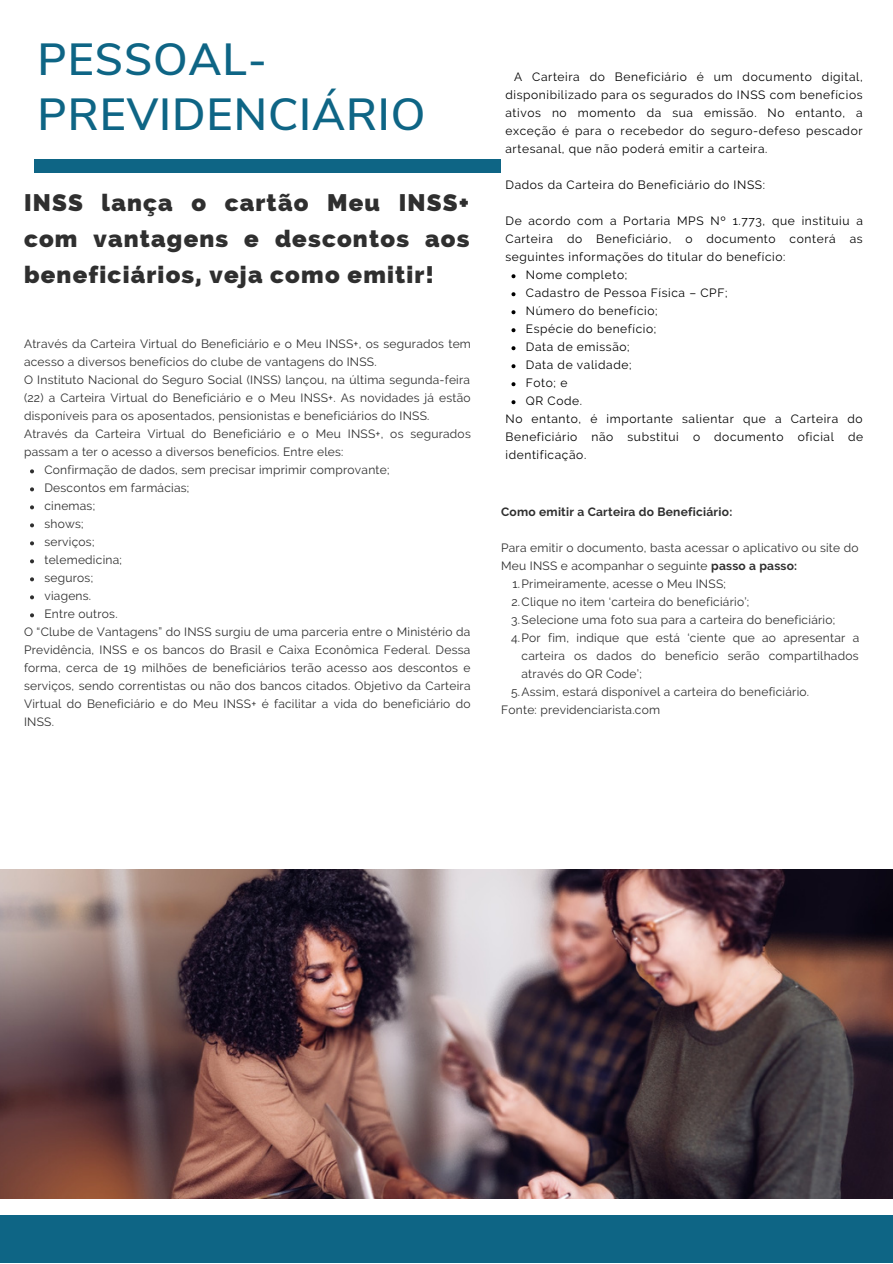
<style>
.page{position:relative;width:893px;height:1264px;background:#fff}
.page>*{position:absolute;margin:0;border:0;box-sizing:border-box;transform-origin:0 0}
.t1{font:600 44.85px/55.1px "Nunito Sans";letter-spacing:.02em;color:#0e6585}
.t2{font:800 24px/36px "Raleway";letter-spacing:.05em;color:#2f2f2f;text-align:justify}
.t3{font:12px/18px "Raleway";letter-spacing:.02em;color:#2f2f2f}
.t4{font:12px/18px "Raleway";letter-spacing:.05em;color:#000;text-align:justify}
.t5{font:700 12px "Raleway";letter-spacing:.02em;color:#2f2f2f}
.s1{font-weight:700}
</style>
<div class="page">
<img style="left:0;top:869px;width:892px;height:329px">
<div style="left:0;top:1215px;width:892px;height:47px;background:#0e6585"></div>
<svg style="left:511px;top:274px;width:4px;height:4px"></svg>
<svg style="left:511px;top:292px;width:4px;height:4px"></svg>
<svg style="left:511px;top:310px;width:4px;height:4px"></svg>
<svg style="left:511px;top:328px;width:4px;height:4px"></svg>
<svg style="left:511px;top:346px;width:4px;height:4px"></svg>
<svg style="left:511px;top:364px;width:4px;height:4px"></svg>
<svg style="left:511px;top:382px;width:4px;height:4px"></svg>
<svg style="left:511px;top:400px;width:4px;height:4px"></svg>
<div style="left:34px;top:160px;width:467px;height:12px;background:#0e6585"></div>
<svg style="left:30px;top:469px;width:4px;height:4px"></svg>
<svg style="left:30px;top:487px;width:4px;height:4px"></svg>
<svg style="left:30px;top:505px;width:4px;height:4px"></svg>
<svg style="left:30px;top:523px;width:4px;height:4px"></svg>
<svg style="left:30px;top:541px;width:4px;height:4px"></svg>
<svg style="left:30px;top:559px;width:4px;height:4px"></svg>
<svg style="left:30px;top:577px;width:4px;height:4px"></svg>
<svg style="left:30px;top:595px;width:4px;height:4px"></svg>
<svg style="left:30px;top:613px;width:4px;height:4px"></svg>
<p class="t1" style="left:38px;top:32px;width:389px">PESSOAL-<br>PREVIDENCIÁRIO</p>
<p class="t2" style="left:24px;top:185px;width:447px">INSS lança o cartão Meu INSS+ com vantagens e descontos aos beneficiários, veja como emitir!</p>
<p class="t3" style="left:24px;top:335px;width:448px">Através da Carteira Virtual do Beneficiário e o Meu INSS+, os segurados tem acesso a diversos benefícios do clube de vantagens do INSS.</p>
<p class="t3" style="left:24px;top:371px;width:448px;text-align:justify">O Instituto Nacional do Seguro Social (INSS) lançou, na última segunda-feira (22) a Carteira Virtual do Beneficiário e o Meu INSS+. As novidades já estão disponíveis para os aposentados, pensionistas e beneficiários do INSS.</p>
<p class="t3" style="left:24px;top:425px;width:448px">Através da Carteira Virtual do Beneficiário e o Meu INSS+, os segurados passam a ter o acesso a diversos benefícios. Entre eles:</p>
<p class="t3" style="left:44px;top:461px;width:347px">Confirmação de dados, sem precisar imprimir comprovante;</p>
<p class="t3" style="left:44px;top:479px;width:146px">Descontos em farmácias;</p>
<p class="t3" style="left:44px;top:497px;width:52px">cinemas;</p>
<p class="t3" style="left:44px;top:515px;width:41px">shows;</p>
<p class="t3" style="left:44px;top:533px;width:52px">serviços;</p>
<p class="t3" style="left:44px;top:551px;width:79px">telemedicina;</p>
<p class="t3" style="left:44px;top:569px;width:50px">seguros;</p>
<p class="t3" style="left:44px;top:587px;width:48px">viagens.</p>
<p class="t3" style="left:44px;top:605px;width:75px">Entre outros.</p>
<p class="t3" style="left:24px;top:623px;width:448px;text-align:justify">O “Clube de Vantagens” do INSS surgiu de uma parceria entre o Ministério da Previdência, INSS e os bancos do Brasil e Caixa Econômica Federal. Dessa forma, cerca de 19 milhões de beneficiários terão acesso aos descontos e serviços, sendo correntistas ou não dos bancos citados. Objetivo da Carteira Virtual do Beneficiário e do Meu INSS+ é facilitar a vida do beneficiário do INSS.</p>
<p class="t4" style="left:505px;top:68px;width:359px;text-indent:9px">A Carteira do Beneficiário é um documento digital, disponibilizado para os segurados do INSS com benefícios ativos no momento da sua emissão. No entanto, a exceção é para o recebedor do seguro-defeso pescador artesanal, que não poderá emitir a carteira.</p>
<p class="t4" style="left:505px;top:176px;width:261px">Dados da Carteira do Beneficiário do INSS:</p>
<p class="t4" style="left:505px;top:212px;width:359px">De acordo com a Portaria MPS Nº 1.773, que instituiu a Carteira do Beneficiário, o documento conterá as seguintes informações do titular do benefício:</p>
<p class="t4" style="left:526px;top:266px;width:103px">Nome completo;</p>
<p class="t4" style="left:526px;top:284px;width:203px">Cadastro de Pessoa Física – CPF;</p>
<p class="t4" style="left:526px;top:302px;width:133px">Número do benefício;</p>
<p class="t4" style="left:526px;top:320px;width:132px">Espécie do benefício;</p>
<p class="t4" style="left:526px;top:338px;width:105px">Data de emissão;</p>
<p class="t4" style="left:526px;top:356px;width:107px">Data de validade;</p>
<p class="t4" style="left:526px;top:374px;width:43px">Foto; e</p>
<p class="t4" style="left:526px;top:392px;width:58px">QR Code.</p>
<p class="t4" style="left:505px;top:410px;width:359px">No entanto, é importante salientar que a Carteira do Beneficiário não substitui o documento oficial de identificação.</p>
<p class="t5" style="left:501px;top:505px;width:232px">Como emitir a Carteira do Beneficiário:</p>
<p class="t3" style="left:501px;top:539px;width:359px">Para emitir o documento, basta acessar o aplicativo ou site do<br>Meu INSS e acompanhar o seguinte <span class="s1">passo a passo:</span></p>
<p class="t3" style="left:512px;top:575px;width:215px">1.Primeiramente, acesse o Meu INSS;</p>
<p class="t3" style="left:511px;top:593px;width:239px">2.Clique no item ‘carteira do beneficiário’;</p>
<p class="t3" style="left:511px;top:611px;width:325px">3.Selecione uma foto sua para a carteira do beneficiário;</p>
<p class="t3" style="left:521px;top:628px;width:339px;text-align:justify;text-indent:-10px">4.Por fim, indique que está ‘ciente que ao apresentar a carteira os dados do benefício serão compartilhados através do QR Code’;</p>
<p class="t3" style="left:511px;top:682px;width:299px">5.Assim, estará disponível a carteira do beneficiário.</p>
<p class="t3" style="left:501px;top:700px;width:160px">Fonte: previdenciarista.com</p>
</div>
